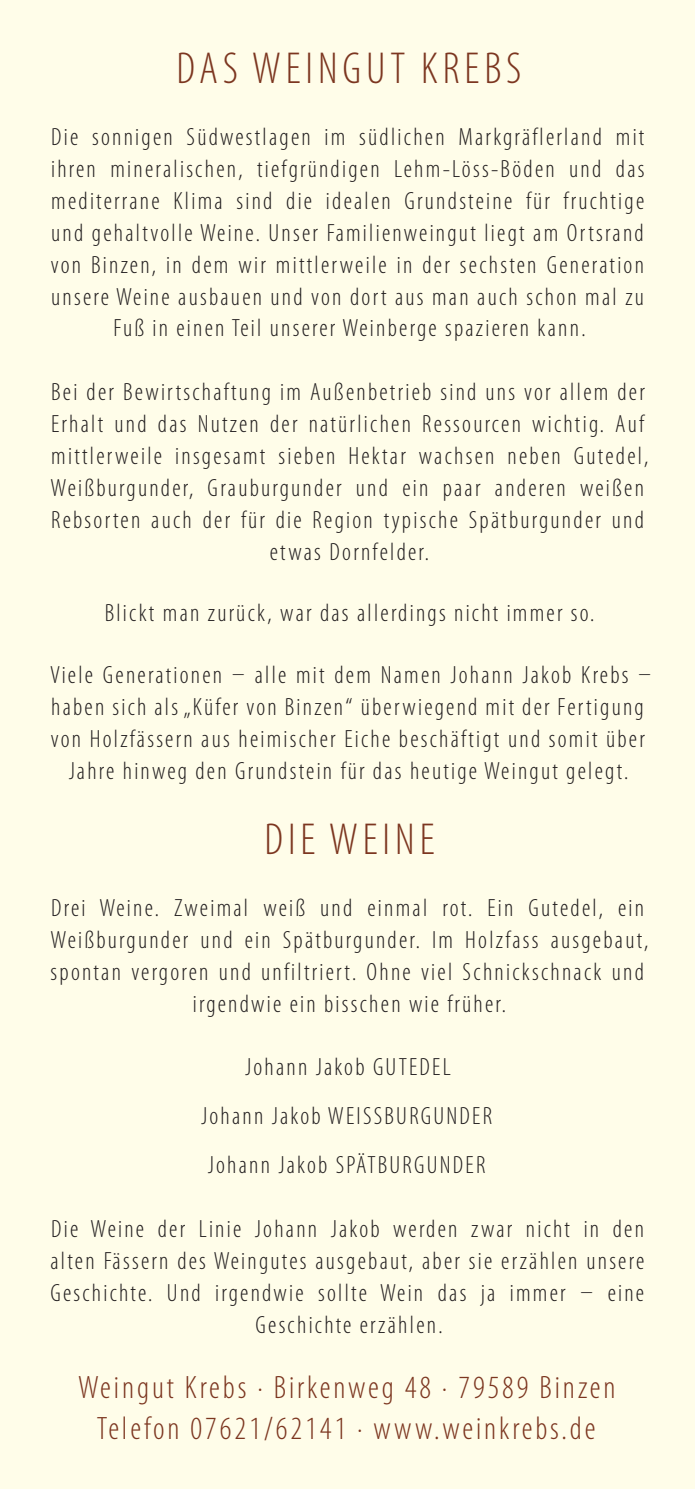
<style>
.page{position:relative;width:695px;height:1489px;background:#fff}
.page>*{position:absolute;margin:0;border:0;box-sizing:border-box;transform-origin:0 0}
.t1{font:300 condensed 45px "Myriad Pro";letter-spacing:.11em;color:#7c3620}
.t2{font:300 condensed 32.5px/41px "Myriad Pro";letter-spacing:.09em;color:#7c3620;text-align:center}
.t3{font:300 condensed 25px/32px "Myriad Pro";letter-spacing:.09em;color:#231f20;text-align:center}
</style>
<div class="page">
<div style="left:0;top:0;width:694px;height:1488px;background:#fffde9"></div>
<h1 class="t1" style="left:176px;top:42px;width:346px">DAS WEINGUT KREBS</h1>
<p class="t3" style="left:51px;top:120px;width:595px">Die sonnigen Südwestlagen im südlichen Markgräflerland mit ihren mineralischen, tiefgründigen Lehm-Löss-Böden und das mediterrane Klima sind die idealen Grundsteine für fruchtige und gehaltvolle Weine. Unser Familienweingut liegt am Ortsrand von Binzen, in dem wir mittlerweile in der sechsten Generation unsere Weine ausbauen und von dort aus man auch schon mal zu Fuß in einen Teil unserer Weinberge spazieren kann.</p>
<p class="t3" style="left:51px;top:376px;width:599px">Bei der Bewirtschaftung im Außenbetrieb sind uns vor allem der Erhalt und das Nutzen der natürlichen Ressourcen wichtig. Auf mittlerweile insgesamt sieben Hektar wachsen neben Gutedel, Weißburgunder, Grauburgunder und ein paar anderen weißen Rebsorten auch der für die Region typische Spätburgunder und etwas Dornfelder.</p>
<p class="t3" style="left:105px;top:597px;width:491px">Blickt man zurück, war das allerdings nicht immer so.</p>
<p class="t3" style="left:50px;top:658px;width:602px">Viele Generationen – alle mit dem Namen Johann Jakob Krebs – haben sich als „Küfer von Binzen“ überwiegend mit der Fertigung von Holzfässern aus heimischer Eiche beschäftigt und somit über Jahre hinweg den Grundstein für das heutige Weingut gelegt.</p>
<h1 class="t1" style="left:264px;top:812px;width:172px">DIE WEINE</h1>
<p class="t3" style="left:51px;top:891px;width:599px">Drei Weine. Zweimal weiß und einmal rot. Ein Gutedel, ein Weißburgunder und ein Spätburgunder. Im Holzfass ausgebaut, spontan vergoren und unfiltriert. Ohne viel Schnickschnack und irgendwie ein bisschen wie früher.</p>
<p class="t3" style="left:201px;top:1042px;width:292px;line-height:48.8px">Johann Jakob GUTEDEL<br>Johann Jakob WEISSBURGUNDER<br>Johann Jakob SPÄTBURGUNDER</p>
<p class="t3" style="left:50px;top:1212px;width:595px">Die Weine der Linie Johann Jakob werden zwar nicht in den alten Fässern des Weingutes ausgebaut, aber sie erzählen unsere Geschichte. Und irgendwie sollte Wein das ja immer – eine Geschichte erzählen.</p>
<h2 class="t2" style="left:78px;top:1366px;width:539px">Weingut Krebs · Birkenweg 48 · 79589 Binzen<br>Telefon 07621/62141 · www.weinkrebs.de</h2>
</div>
